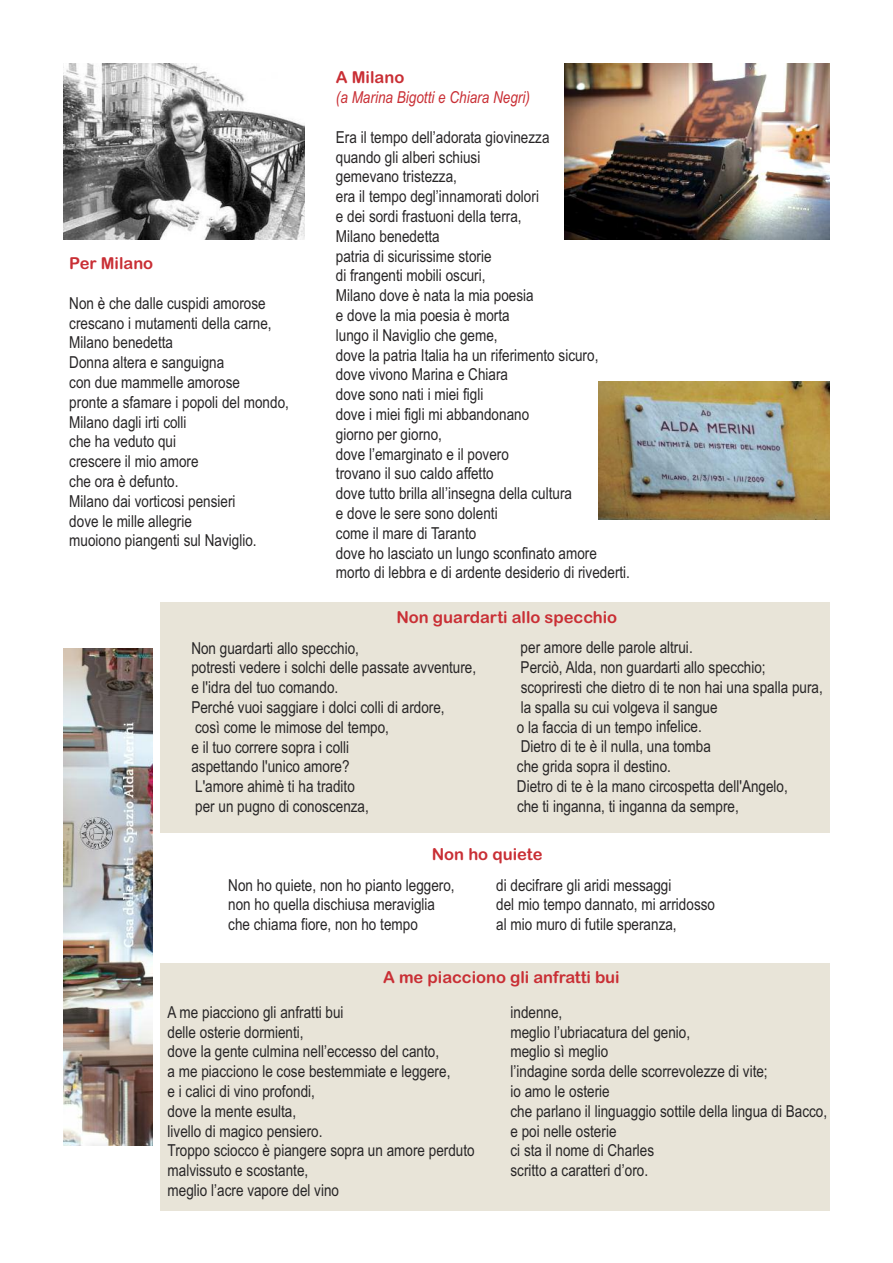
<style>
.page{position:relative;width:893px;height:1263px;background:#fff}
.page>*{position:absolute;margin:0;border:0;box-sizing:border-box;transform-origin:0 0}
.t1{font:16.5px/19.8px "Arial Narrow";color:#272526}
.t2{font:16.5px "Arial Rounded MT Bold";color:#c92f35}
.t3{font:italic 16.5px "Arial Narrow";color:#c92f35}
</style>
<div class="page">
<div style="left:160px;top:602px;width:669px;height:231px;background:#e8e4d8"></div>
<div style="left:160px;top:963px;width:669px;height:248px;background:#e8e4d8"></div>
<img style="left:64px;top:64px;width:240px;height:175px">
<img style="left:564px;top:64px;width:266px;height:175px">
<img style="left:599px;top:381px;width:231px;height:139px">
<img style="left:64px;top:649px;width:88px;height:496px">
<p class="t2" style="left:69px;top:254px;width:85px">Per Milano</p>
<p class="t1" style="left:69px;top:293px;width:221px">Non è che dalle cuspidi amorose crescano i mutamenti della carne,<br>Milano benedetta<br>Donna altera e sanguigna<br>con due mammelle amorose<br>pronte a sfamare i popoli del mondo,<br>Milano dagli irti colli<br>che ha veduto qui<br>crescere il mio amore<br>che ora è defunto.<br>Milano dai vorticosi pensieri<br>dove le mille allegrie<br>muoiono piangenti sul Naviglio.</p>
<p class="t2" style="left:336px;top:68px;width:70px">A Milano</p>
<p class="t3" style="left:336px;top:88px;width:196px">(a Marina Bigotti e Chiara Negri)</p>
<p class="t1" style="left:336px;top:127px;width:296px">Era il tempo dell’adorata giovinezza<br>quando gli alberi schiusi<br>gemevano tristezza,<br>era il tempo degl’innamorati dolori<br>e dei sordi frastuoni della terra,<br>Milano benedetta<br>patria di sicurissime storie<br>di frangenti mobili oscuri,<br>Milano dove è nata la mia poesia<br>e dove la mia poesia è morta<br>lungo il Naviglio che geme,<br>dove la patria Italia ha un riferimento sicuro, dove vivono Marina e Chiara<br>dove sono nati i miei figli<br>dove i miei figli mi abbandonano<br>giorno per giorno,<br>dove l’emarginato e il povero<br>trovano il suo caldo affetto<br>dove tutto brilla all’insegna della cultura<br>e dove le sere sono dolenti<br>come il mare di Taranto<br>dove ho lasciato un lungo sconfinato amore morto di lebbra e di ardente desiderio di rivederti.</p>
<p class="t2" style="left:396px;top:608px;width:222px">non guardarti allo specchio</p>
<p class="t1" style="left:191px;top:638px;width:286px">Non guardarti allo specchio,<br>potresti vedere i solchi delle passate avventure, e l'idra del tuo comando.<br>Perché vuoi saggiare i dolci colli di ardore,<br>così come le mimose del tempo,<br>e il tuo correre sopra i colli<br>aspettando l'unico amore?<br>L'amore ahimè ti ha tradito<br>per un pugno di conoscenza,</p>
<p class="t1" style="left:517px;top:638px;width:307px">per amore delle parole altrui.<br>Perciò, Alda, non guardarti allo specchio; scopriresti che dietro di te non hai una spalla pura, la spalla su cui volgeva il sangue<br>o la faccia di un tempo infelice.<br>Dietro di te è il nulla, una tomba<br>che grida sopra il destino.<br>Dietro di te è la mano circospetta dell'Angelo,<br>che ti inganna, ti inganna da sempre,</p>
<p class="t2" style="left:432px;top:845px;width:112px">non ho quiete</p>
<p class="t1" style="left:228px;top:875px;width:228px">Non ho quiete, non ho pianto leggero, non ho quella dischiusa meraviglia che chiama fiore, non ho tempo</p>
<p class="t1" style="left:496px;top:875px;width:220px">di decifrare gli aridi messaggi<br>del mio tempo dannato, mi arridosso al mio muro di futile speranza,</p>
<p class="t2" style="left:383px;top:967px;width:238px">A me piacciono gli anfratti bui</p>
<p class="t1" style="left:168px;top:1002px;width:309px">A me piacciono gli anfratti bui<br>delle osterie dormienti,<br>dove la gente culmina nell’eccesso del canto,<br>a me piacciono le cose bestemmiate e leggere,<br>e i calici di vino profondi,<br>dove la mente esulta,<br>livello di magico pensiero.<br>Troppo sciocco è piangere sopra un amore perduto malvissuto e scostante,<br>meglio l’acre vapore del vino</p>
<p class="t1" style="left:510px;top:1002px;width:318px">indenne,<br>meglio l’ubriacatura del genio,<br>meglio sì meglio<br>l’indagine sorda delle scorrevolezze di vite;<br>io amo le osterie<br>che parlano il linguaggio sottile della lingua di Bacco, e poi nelle osterie<br>ci sta il nome di Charles<br>scritto a caratteri d’oro.</p>
</div>
